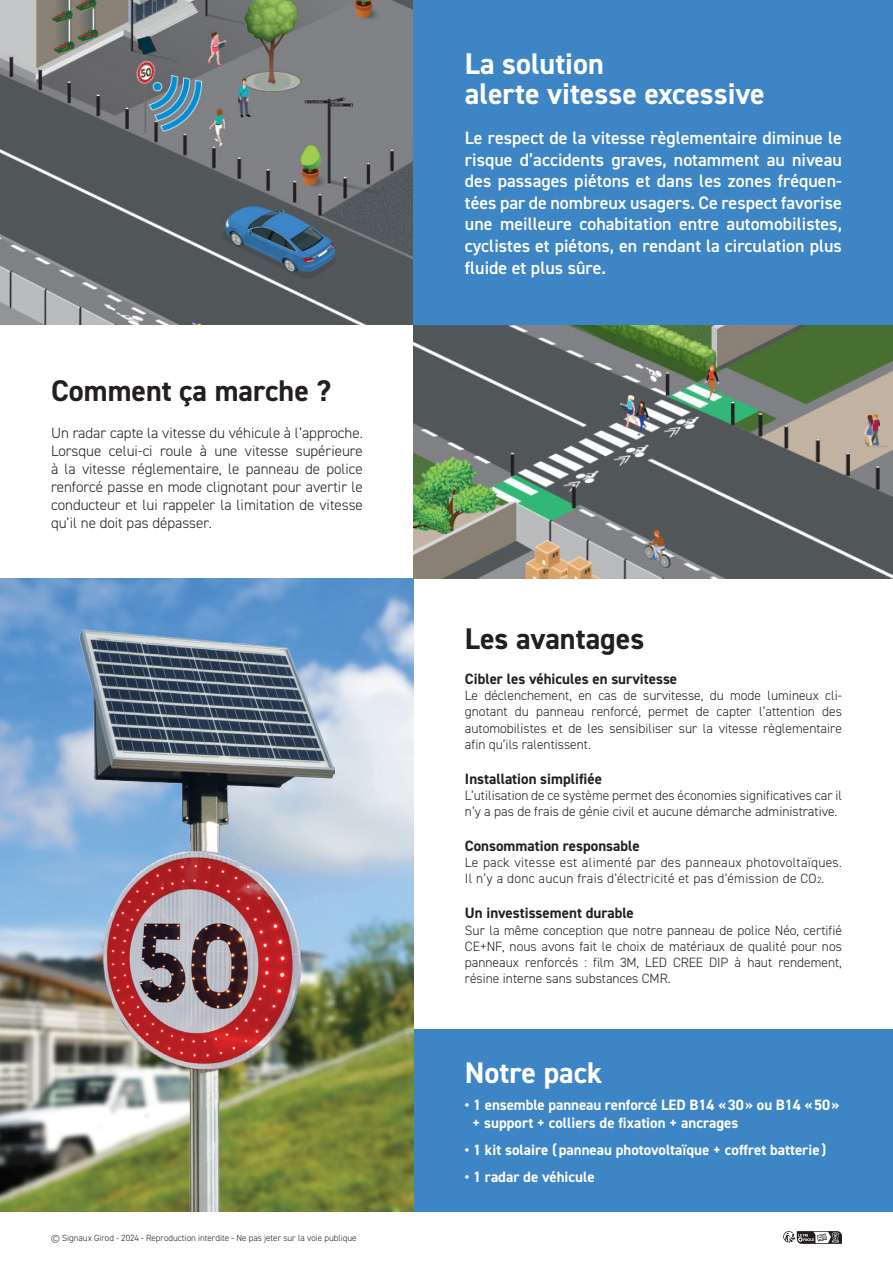
<style>
.page{position:relative;width:893px;height:1263px;background:#fff}
.page>*{position:absolute;margin:0;border:0;box-sizing:border-box;transform-origin:0 0}
.t1{font:700 30px "DIN2014";color:#fff}
.t2{font:700 30px "DIN2014";color:#231f20}
.t3{font:600 18px/21.6px "DIN2014";color:#fff;text-align:justify}
.Style_de_paragraphe_1{font:300 15px/18px "DIN2014";color:#231f20;text-align:justify}
.t4{font:700 15px "DIN2014";color:#fff}
.Style_de_paragraphe_2{font:700 15px "DIN2014";color:#231f20}
.Style_de_paragraphe_2-2{font:300 13.5px/16.2px "DIN2014";color:#231f20;text-align:justify}
.Style_de_paragraphe_2-3{font:300 13.5px/16.2px "DIN2014";letter-spacing:.02em;color:#231f20}
.t5{font:300 9px "DIN2014";color:#231f20}
.s1{font-size:9px}
</style>
<div class="page">
<img style="left:414px;top:326px;width:479px;height:253px">
<img style="left:0;top:0;width:414px;height:325px">
<div style="left:414px;top:0;width:479px;height:325px;background:#3e85c5"></div>
<div style="left:414px;top:1030px;width:479px;height:182px;background:#3e85c5"></div>
<svg style="left:783px;top:1231px;width:59px;height:13px"></svg>
<img style="left:0;top:579px;width:414px;height:633px">
<img style="left:79px;top:630px;width:255px;height:582px">
<p class="t2" style="left:51px;top:370px;width:282px">Comment ça marche ?</p>
<p class="Style_de_paragraphe_1" style="left:51px;top:424px;width:313px">Un radar capte la vitesse du véhicule à l’approche.<br>Lorsque celui-ci roule à une vitesse supérieure à la vitesse réglementaire, le panneau de police renforcé passe en mode clignotant pour avertir le conducteur et lui rappeler la limitation de vitesse qu’il ne doit pas dépasser.</p>
<p class="t5" style="left:51px;top:1232px;width:307px">© Signaux Girod - 2024 - Reproduction interdite - Ne pas jeter sur la voie publique</p>
<p class="t1" style="left:465px;top:44px;width:140px">La solution</p>
<p class="t1" style="left:465px;top:74px;width:301px">alerte vitesse excessive</p>
<p class="t3" style="left:465px;top:127px;width:379px">Le respect de la vitesse règlementaire diminue le risque d’accidents graves, notamment au niveau des passages piétons et dans les zones fréquen&shy;tées par de nombreux usagers. Ce respect favorise une meilleure cohabitation entre automobilistes, cyclistes et piétons, en rendant la circulation plus fluide et plus sûre.</p>
<p class="t2" style="left:465px;top:619px;width:181px">Les avantages</p>
<p class="Style_de_paragraphe_2" style="left:465px;top:669px;width:214px">Cibler les véhicules en survitesse</p>
<p class="Style_de_paragraphe_2-2" style="left:465px;top:687px;width:379px">Le déclenchement, en cas de survitesse, du mode lumineux cli&shy;gnotant du panneau renforcé, permet de capter l’attention des automobilistes et de les sensibiliser sur la vitesse règlementaire afin qu’ils ralentissent.</p>
<p class="Style_de_paragraphe_2" style="left:465px;top:768px;width:139px">Installation simplifiée</p>
<p class="Style_de_paragraphe_2-2" style="left:465px;top:787px;width:379px">L’utilisation de ce système permet des économies significatives car il n’y a pas de frais de génie civil et aucune démarche administrative.</p>
<p class="Style_de_paragraphe_2" style="left:465px;top:836px;width:176px">Consommation responsable</p>
<p class="Style_de_paragraphe_2-3" style="left:465px;top:854px;width:378px">Le pack vitesse est alimenté par des panneaux photovoltaïques.<br>Il n’y a donc aucun frais d’électricité et pas d’émission de CO<span class="s1">2</span>.</p>
<p class="Style_de_paragraphe_2" style="left:465px;top:903px;width:170px">Un investissement durable</p>
<p class="Style_de_paragraphe_2-2" style="left:465px;top:922px;width:379px">Sur la même conception que notre panneau de police Néo, certifié CE+NF, nous avons fait le choix de matériaux de qualité pour nos panneaux renforcés : film 3M, LED CREE DIP à haut rendement, résine interne sans substances CMR.</p>
<p class="t1" style="left:465px;top:1053px;width:139px">Notre pack</p>
<p class="t4" style="left:465px;top:1095px;width:376px">• 1 ensemble panneau renforcé LED B14 «30» ou B14 «50»</p>
<p class="t4" style="left:472px;top:1113px;width:267px">+ support + colliers de fixation + ancrages</p>
<p class="t4" style="left:465px;top:1140px;width:363px">• 1 kit solaire (panneau photovoltaïque + coffret batterie )</p>
<p class="t4" style="left:465px;top:1167px;width:131px">• 1 radar de véhicule</p>
</div>
